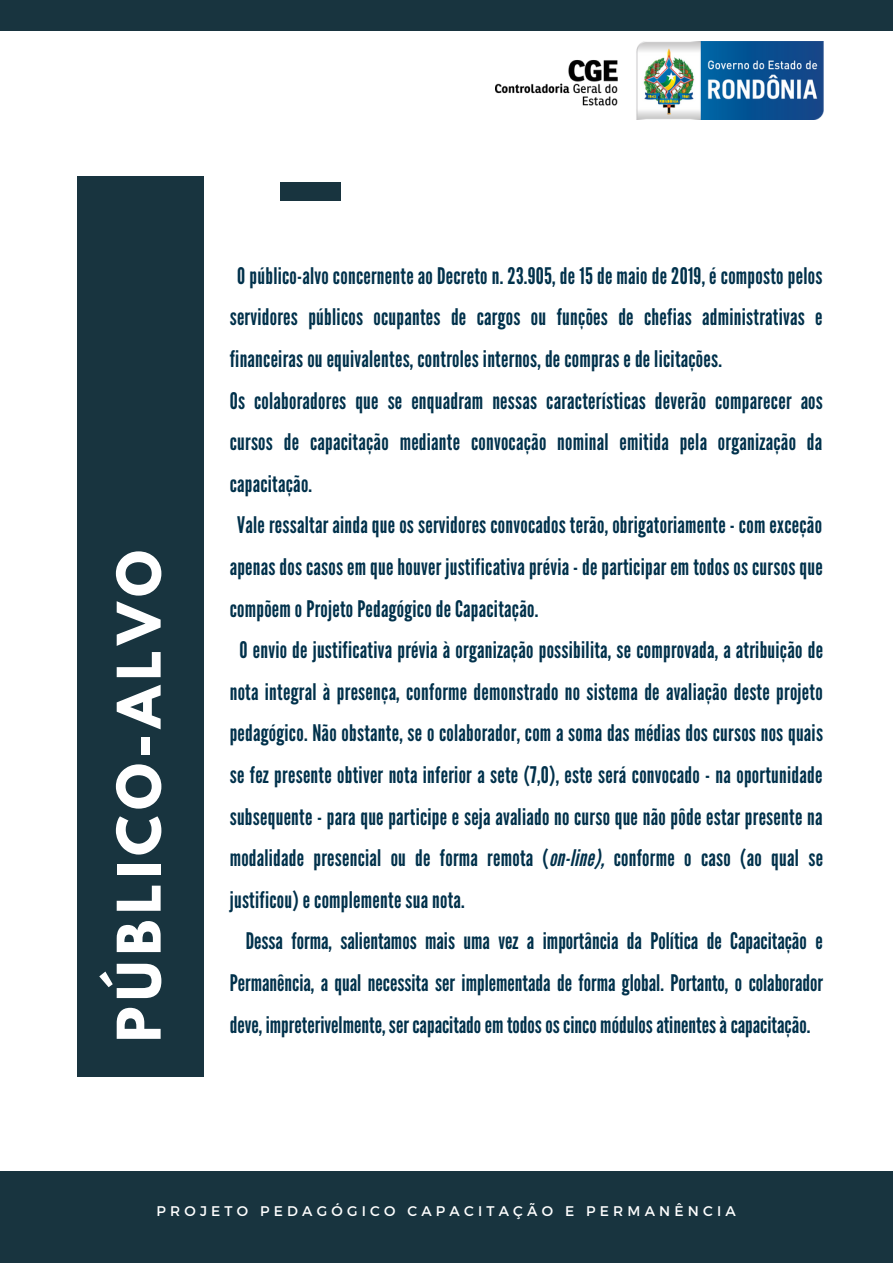
<style>
.page{position:relative;width:893px;height:1264px;background:#fff}
.page>*{position:absolute;margin:0;border:0;box-sizing:border-box;transform-origin:0 0}
.t1{font:700 53.25px "League Spartan";letter-spacing:.11em;color:#fff}
.t2{font:22.8px "League Gothic";letter-spacing:.01em;color:#00314b}
.t3{font:13.95px "Montserrat";letter-spacing:.3em;color:#fff}
.s1{font-style:italic}
</style>
<div class="page">
<div style="left:78px;top:176px;width:126px;height:900px;background:#18343f"></div>
<div style="left:0;top:1171px;width:892px;height:91px;background:#18343f"></div>
<div style="left:0;top:0;width:892px;height:30px;background:#18343f"></div>
<div style="left:279px;top:182px;width:61px;height:18px;background:#18343f"></div>
<img style="left:495px;top:41px;width:328px;height:79px">
<h1 class="t1" style="left:113px;top:1042px;width:493px;rotate:-90deg">PÚBLICO-ALVO</h1>
<p class="t2" style="left:237px;top:262px;width:586px">O público-alvo concernente ao Decreto n. 23.905, de 15 de maio de 2019, é composto pelos</p>
<p class="t2" style="left:230px;top:304px;width:594px">servidores públicos ocupantes de cargos ou funções de chefias administrativas e</p>
<p class="t2" style="left:230px;top:345px;width:494px">financeiras ou equivalentes, controles internos, de compras e de licitações.</p>
<p class="t2" style="left:230px;top:387px;width:594px">Os colaboradores que se enquadram nessas características deverão comparecer aos</p>
<p class="t2" style="left:230px;top:429px;width:594px">cursos de capacitação mediante convocação nominal emitida pela organização da</p>
<p class="t2" style="left:230px;top:470px;width:84px">capacitação.</p>
<p class="t2" style="left:237px;top:512px;width:586px">Vale ressaltar ainda que os servidores convocados terão, obrigatoriamente - com exceção</p>
<p class="t2" style="left:230px;top:553px;width:594px">apenas dos casos em que houver justificativa prévia - de participar em todos os cursos que</p>
<p class="t2" style="left:230px;top:595px;width:310px">compõem o Projeto Pedagógico de Capacitação.</p>
<p class="t2" style="left:239px;top:637px;width:585px">O envio de justificativa prévia à organização possibilita, se comprovada, a atribuição de</p>
<p class="t2" style="left:230px;top:678px;width:594px">nota integral à presença, conforme demonstrado no sistema de avaliação deste projeto</p>
<p class="t2" style="left:230px;top:720px;width:594px">pedagógico. Não obstante, se o colaborador, com a soma das médias dos cursos nos quais</p>
<p class="t2" style="left:230px;top:761px;width:594px">se fez presente obtiver nota inferior a sete (7,0), este será convocado - na oportunidade</p>
<p class="t2" style="left:230px;top:803px;width:594px">subsequente - para que participe e seja avaliado no curso que não pôde estar presente na</p>
<p class="t2" style="left:230px;top:844px;width:594px">modalidade presencial ou de forma remota (<span class="s1">on-line),</span> conforme o caso (ao qual se</p>
<p class="t2" style="left:230px;top:886px;width:236px">justificou) e complemente sua nota.</p>
<p class="t2" style="left:246px;top:928px;width:578px">Dessa forma, salientamos mais uma vez a importância da Política de Capacitação e</p>
<p class="t2" style="left:230px;top:969px;width:595px">Permanência, a qual necessita ser implementada de forma global. Portanto, o colaborador</p>
<p class="t2" style="left:230px;top:1011px;width:582px">deve, impreterivelmente,sercapacitadoem todososcinco módulosatinentesàcapacitação.</p>
<p class="t3" style="left:156px;top:1202px;width:581px">PROJETO PEDAGÓGICO CAPACITAÇÃO E PERMANÊNCIA</p>
</div>
